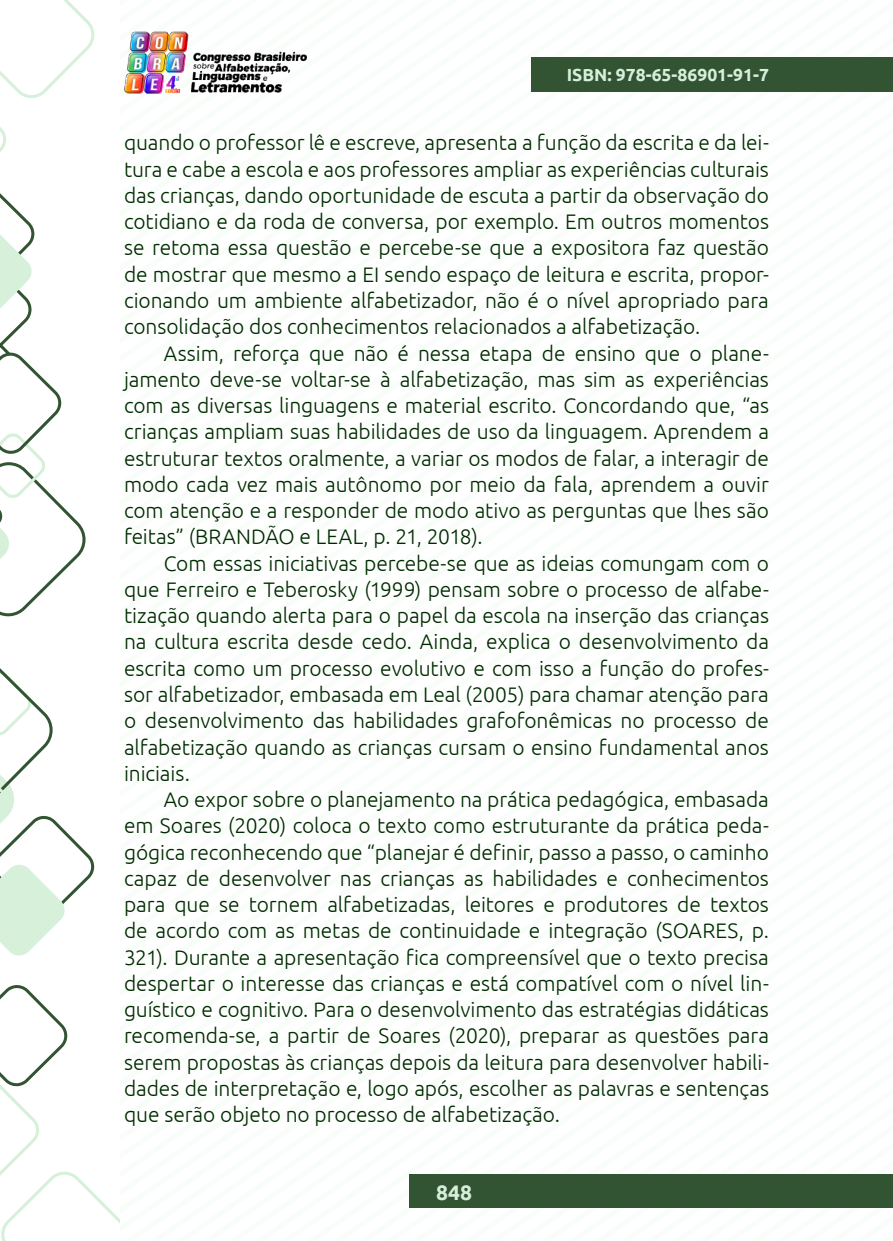
<style>
.page{position:relative;width:893px;height:1241px;background:#fff}
.page>*{position:absolute;margin:0;border:0;box-sizing:border-box;transform-origin:0 0}
._8_CORPO{font:300 21px/26.2px "Ubuntu";letter-spacing:-.005em;color:#002b00;text-align:justify}
.t1{font:700 21px "Ubuntu";color:#d6efda}
.t2{font:700 17.5px "Ubuntu";color:#d6efda}
</style>
<div class="page">
<img style="left:124px;top:31px;width:182px;height:62px">
<div style="left:532px;top:57px;width:361px;height:35px;background:#335433"></div>
<div style="left:410px;top:1174px;width:483px;height:33px;background:#335433"></div>
<svg style="left:0;top:985px;width:119px;height:255px"></svg>
<svg style="left:0;top:0;width:94px;height:616px"></svg>
<svg style="left:0;top:668px;width:94px;height:288px"></svg>
<p class="t2" style="left:567px;top:64px;width:204px">ISBN: 978-65-86901-91-7</p>
<p class="_8_CORPO" style="left:124px;top:129px;width:646px">quando o professor lê e escreve, apresenta a função da escrita e da lei&shy;tura e cabe a escola e aos professores ampliar as experiências culturais das crianças, dando oportunidade de escuta a partir da observação do cotidiano e da roda de conversa, por exemplo. Em outros momentos se retoma essa questão e percebe-se que a expositora faz questão de mostrar que mesmo a EI sendo espaço de leitura e escrita, propor&shy;cionando um ambiente alfabetizador, não é o nível apropriado para consolidação dos conhecimentos relacionados a alfabetização.</p>
<p class="_8_CORPO" style="left:124px;top:339px;width:646px;text-indent:40px">Assim, reforça que não é nessa etapa de ensino que o plane&shy;jamento deve-se voltar-se à alfabetização, mas sim as experiências com as diversas linguagens e material escrito. Concordando que, “as crianças ampliam suas habilidades de uso da linguagem. Aprendem a estruturar textos oralmente, a variar os modos de falar, a interagir de modo cada vez mais autônomo por meio da fala, aprendem a ouvir com atenção e a responder de modo ativo as perguntas que lhes são feitas” (BRANDÃO e LEAL, p. 21, 2018).</p>
<p class="_8_CORPO" style="left:124px;top:549px;width:646px;text-indent:40px">Com essas iniciativas percebe-se que as ideias comungam com o que Ferreiro e Teberosky (1999) pensam sobre o processo de alfabe&shy;tização quando alerta para o papel da escola na inserção das crianças na cultura escrita desde cedo. Ainda, explica o desenvolvimento da escrita como um processo evolutivo e com isso a função do profes&shy;sor alfabetizador, embasada em Leal (2005) para chamar atenção para o desenvolvimento das habilidades grafofonêmicas no processo de alfabetização quando as crianças cursam o ensino fundamental anos iniciais.</p>
<p class="_8_CORPO" style="left:124px;top:785px;width:646px;text-indent:40px">Ao expor sobre o planejamento na prática pedagógica, embasada em Soares (2020) coloca o texto como estruturante da prática peda&shy;gógica reconhecendo que “planejar é definir, passo a passo, o caminho capaz de desenvolver nas crianças as habilidades e conhecimentos para que se tornem alfabetizadas, leitores e produtores de textos de acordo com as metas de continuidade e integração (SOARES, p.<br>321). Durante a apresentação fica compreensível que o texto precisa despertar o interesse das crianças e está compatível com o nível lin&shy;guístico e cognitivo. Para o desenvolvimento das estratégias didáticas recomenda-se, a partir de Soares (2020), preparar as questões para serem propostas às crianças depois da leitura para desenvolver habili&shy;dades de interpretação e, logo após, escolher as palavras e sentenças que serão objeto no processo de alfabetização.</p>
<p class="t1" style="left:436px;top:1178px;width:37px">848</p>
</div>
